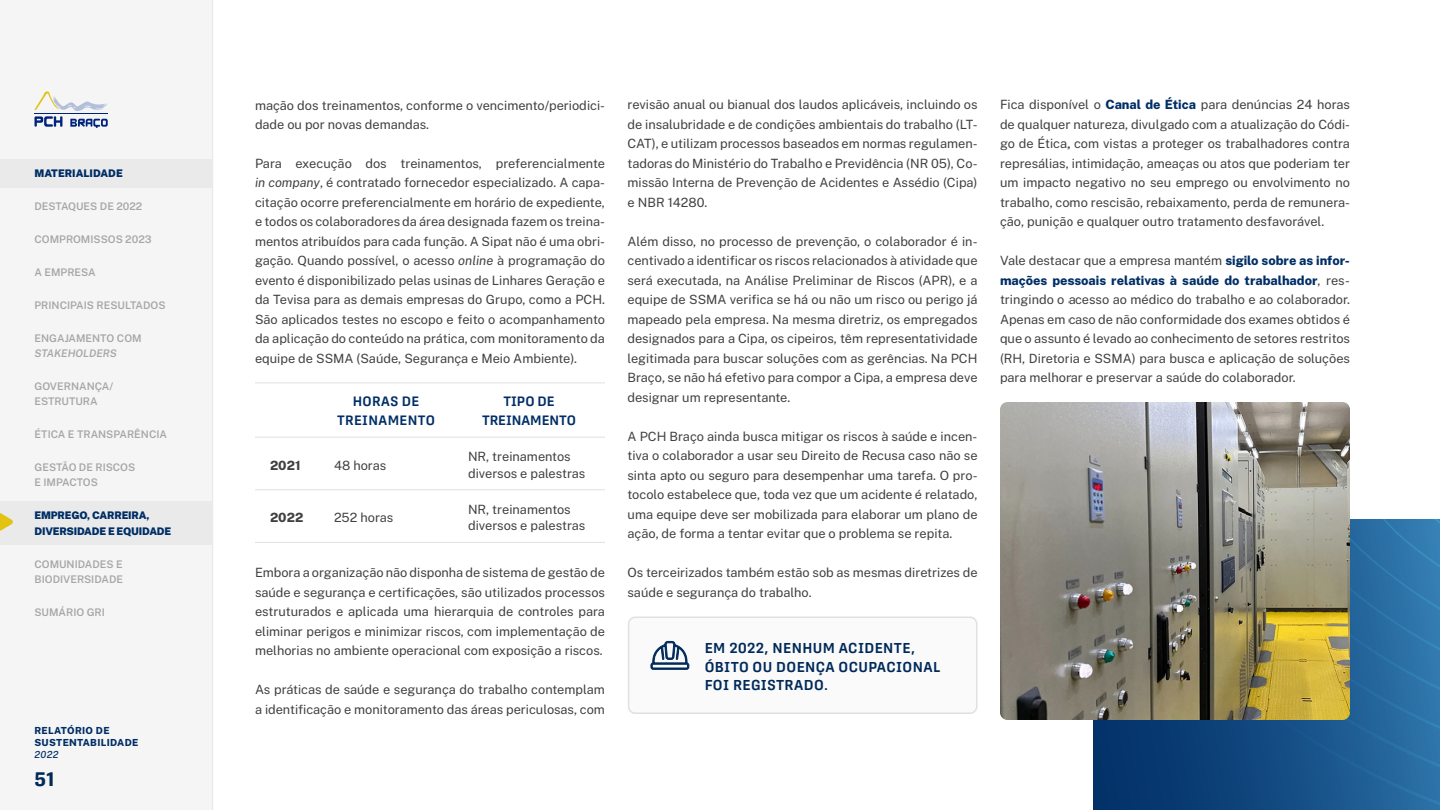
<style>
.page{position:relative;width:1440px;height:810px;background:#fff}
.page>*{position:absolute;margin:0;border:0;box-sizing:border-box;transform-origin:0 0}
.t1{font:700 19.5px "Protipo";color:#002959}
.t2{font:600 14.25px/18.8px "Protipo";letter-spacing:.03em;color:#002959}
.t3{font:600 13.5px/19.5px "Protipo";letter-spacing:.03em;color:#002e65;text-align:center}
.t4{font:600 13.5px/19.5px "Protipo";letter-spacing:.01em;color:#002e65;text-align:center}
.t5{font:12.75px/19.5px "Public Sans";color:#404040;text-align:justify}
.t6{font:800 12.75px "Public Sans";color:#404040}
.t7{font:600 10.5px/15px "Public Sans";color:#a6a6a6}
.t8{font:900 10.5px/15px "Public Sans";letter-spacing:-.02em;color:#002e65}
.t9{font:900 10.5px "Public Sans";color:#002e65}
.t10{font:italic 600 10.5px "Public Sans";color:#a6a6a6}
.t11{font:800 9.75px/12px "Public Sans";letter-spacing:.03em;color:#002e65}
.t12{font:italic 500 9.75px "Public Sans";color:#002e65}
.s1{font-style:italic}
.s2{font-weight:800;color:#002e65}
</style>
<div class="page">
<hr style="left:319px;top:437px;width:134px;height:1px;background:#e0e0e0">
<hr style="left:319px;top:489px;width:134px;height:1px;background:#e0e0e0">
<hr style="left:255px;top:542px;width:64px;height:1px;background:#e0e0e0">
<hr style="left:319px;top:542px;width:134px;height:1px;background:#e0e0e0">
<hr style="left:453px;top:542px;width:152px;height:1px;background:#e0e0e0">
<hr style="left:255px;top:382px;width:64px;height:1px;background:#e0e0e0">
<hr style="left:319px;top:382px;width:134px;height:1px;background:#e0e0e0">
<hr style="left:453px;top:382px;width:152px;height:1px;background:#e0e0e0">
<hr style="left:255px;top:437px;width:64px;height:1px;background:#e0e0e0">
<hr style="left:255px;top:489px;width:64px;height:1px;background:#e0e0e0">
<hr style="left:453px;top:437px;width:152px;height:1px;background:#e0e0e0">
<hr style="left:453px;top:489px;width:152px;height:1px;background:#e0e0e0">
<div style="left:629px;top:617px;width:348px;height:96px;background:#fafafa;border-radius:7px"></div>
<div style="left:628px;top:616px;width:349px;height:98px;border:2px solid #e0e0e0;border-radius:7px"></div>
<svg style="left:651px;top:641px;width:38px;height:29px"></svg>
<div style="left:1093px;top:519px;width:347px;height:291px;background:#06386f"></div>
<svg style="left:1220px;top:770px;width:220px;height:37px"></svg>
<svg style="left:1211px;top:720px;width:229px;height:50px"></svg>
<svg style="left:1218px;top:697px;width:222px;height:37px;background:#216197"></svg>
<svg style="left:1350px;top:519px;width:90px;height:178px;background:#2b70a6"></svg>
<img style="left:1000px;top:402px;width:350px;height:318px">
<div style="left:0;top:0;width:213px;height:810px;background:#f5f5f5"></div>
<hr style="left:212px;top:0;width:1px;height:810px;background:#e6e6e6">
<svg style="left:34px;top:91px;width:74px;height:37px"></svg>
<hr style="left:35px;top:114px;width:73px;height:1px;background:#00247d">
<div style="left:0;top:159px;width:212px;height:29px;background:#eaeaea"></div>
<div style="left:0;top:501px;width:212px;height:44px;background:#eaeaea"></div>
<svg style="left:0;top:513px;width:13px;height:18px"></svg>
<p class="t9" style="left:34px;top:167px;width:90px">MATERIALIDADE</p>
<p class="t7" style="left:34px;top:199px;width:109px">DESTAQUES DE 2022</p>
<p class="t7" style="left:34px;top:232px;width:119px">COMPROMISSOS 2023</p>
<p class="t7" style="left:34px;top:265px;width:63px">A EMPRESA</p>
<p class="t7" style="left:34px;top:298px;width:133px">PRINCIPAIS RESULTADOS</p>
<p class="t7" style="left:34px;top:331px;width:109px">ENGAJAMENTO COM</p>
<p class="t10" style="left:34px;top:347px;width:84px">STAKEHOLDERS</p>
<p class="t7" style="left:34px;top:379px;width:80px">GOVERNANÇA/<br>ESTRUTURA</p>
<p class="t7" style="left:34px;top:427px;width:134px">ÉTICA E TRANSPARÊNCIA</p>
<p class="t7" style="left:34px;top:460px;width:102px">GESTÃO DE RISCOS<br>E IMPACTOS</p>
<p class="t8" style="left:34px;top:508px;width:138px">EMPREGO, CARREIRA,<br>DIVERSIDADE E EQUIDADE</p>
<p class="t7" style="left:34px;top:556px;width:90px">COMUNIDADES E<br>BIODIVERSIDADE</p>
<p class="t7" style="left:34px;top:604px;width:72px">SUMÁRIO GRI</p>
<p class="t11" style="left:34px;top:724px;width:105px">RELATÓRIO DE<br>SUSTENTABILIDADE</p>
<p class="t12" style="left:34px;top:748px;width:25px">2022</p>
<h1 class="t1" style="left:34px;top:768px;width:21px">51</h1>
<p class="t5" style="left:255px;top:95px;width:351px">mação dos treinamentos, conforme o vencimento/periodici&shy;dade ou por novas demandas.</p>
<p class="t5" style="left:255px;top:153px;width:352px">Para execução dos treinamentos, preferencialmente <span class="s1">in company</span>, é contratado fornecedor especializado. A capa&shy;citação ocorre preferencialmente em horário de expediente, e todos os colaboradores da área designada fazem os treina&shy;mentos atribuídos para cada função. A Sipat não é uma obri&shy;gação. Quando possível, o acesso <span class="s1">online</span> à programação do evento é disponibilizado pelas usinas de Linhares Geração e da Tevisa para as demais empresas do Grupo, como a PCH.<br>São aplicados testes no escopo e feito o acompanhamento da aplicação do conteúdo na prática, com monitoramento da equipe de SSMA (Saúde, Segurança e Meio Ambiente).</p>
<p class="t3" style="left:337px;top:391px;width:99px">HORAS DE<br>TREINAMENTO</p>
<p class="t4" style="left:482px;top:391px;width:95px">TIPO DE<br>TREINAMENTO</p>
<p class="t6" style="left:270px;top:456px;width:32px">2021</p>
<p class="t5" style="left:334px;top:455px;width:54px">48 horas</p>
<p class="t5" style="left:468px;top:448px;width:119px;line-height:16.5px">NR, treinamentos diversos e palestras</p>
<p class="t6" style="left:270px;top:509px;width:35px">2022</p>
<p class="t5" style="left:334px;top:507px;width:61px">252 horas</p>
<p class="t5" style="left:468px;top:501px;width:119px;line-height:16.5px">NR, treinamentos diversos e palestras</p>
<p class="t5" style="left:255px;top:563px;width:352px">Embora a organização não disponha de sistema de gestão de saúde e segurança e certificações, são utilizados processos estruturados e aplicada uma hierarquia de controles para eliminar perigos e minimizar riscos, com implementação de melhorias no ambiente operacional com exposição a riscos.</p>
<p class="t5" style="left:255px;top:680px;width:351px">As práticas de saúde e segurança do trabalho contemplam a identificação e monitoramento das áreas periculosas, com</p>
<p class="t5" style="left:628px;top:95px;width:352px">revisão anual ou bianual dos laudos aplicáveis, incluindo os de insalubridade e de condições ambientais do trabalho (LT-CAT), e utilizam processos baseados em normas regulamen&shy;tadoras do Ministério do Trabalho e Previdência (NR 05), Co&shy;missão Interna de Prevenção de Acidentes e Assédio (Cipa) e NBR 14280.</p>
<p class="t5" style="left:628px;top:231px;width:352px">Além disso, no processo de prevenção, o colaborador é in&shy;centivado a identificar os riscos relacionados à atividade que será executada, na Análise Preliminar de Riscos (APR), e a equipe de SSMA verifica se há ou não um risco ou perigo já mapeado pela empresa. Na mesma diretriz, os empregados designados para a Cipa, os cipeiros, têm representatividade legitimada para buscar soluções com as gerências. Na PCH Braço, se não há efetivo para compor a Cipa, a empresa deve designar um representante.</p>
<p class="t5" style="left:628px;top:426px;width:352px">A PCH Braço ainda busca mitigar os riscos à saúde e incen&shy;tiva o colaborador a usar seu Direito de Recusa caso não se sinta apto ou seguro para desempenhar uma tarefa. O pro&shy;tocolo estabelece que, toda vez que um acidente é relatado, uma equipe deve ser mobilizada para elaborar um plano de ação, de forma a tentar evitar que o problema se repita.</p>
<p class="t5" style="left:628px;top:563px;width:352px">Os terceirizados também estão sob as mesmas diretrizes de saúde e segurança do trabalho.</p>
<p class="t2" style="left:705px;top:638px;width:237px">EM 2022, NENHUM ACIDENTE,<br>ÓBITO OU DOENÇA OCUPACIONAL<br>FOI REGISTRADO.</p>
<p class="t5" style="left:1000px;top:95px;width:352px">Fica disponível o <span class="s2">Canal de Ética</span> para denúncias 24 horas de qualquer natureza, divulgado com a atualização do Códi&shy;go de Ética, com vistas a proteger os trabalhadores contra represálias, intimidação, ameaças ou atos que poderiam ter um impacto negativo no seu emprego ou envolvimento no trabalho, como rescisão, rebaixamento, perda de remunera&shy;ção, punição e qualquer outro tratamento desfavorável.</p>
<p class="t5" style="left:1000px;top:251px;width:352px">Vale destacar que a empresa mantém <span class="s2">sigilo sobre as infor&shy;mações pessoais relativas à saúde do trabalhador</span>, res&shy;tringindo o acesso ao médico do trabalho e ao colaborador.<br>Apenas em caso de não conformidade dos exames obtidos é que o assunto é levado ao conhecimento de setores restritos (RH, Diretoria e SSMA) para busca e aplicação de soluções para melhorar e preservar a saúde do colaborador.</p>
</div>
